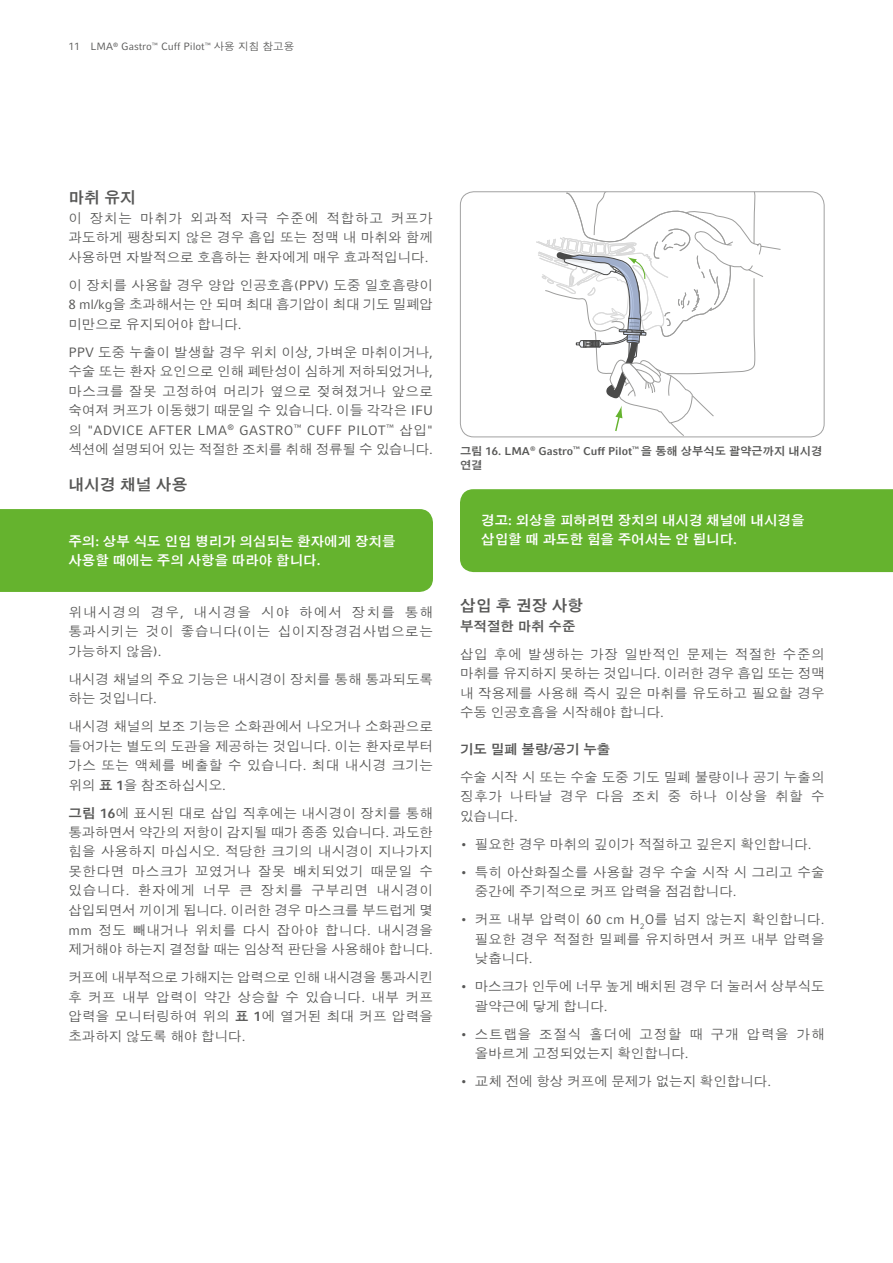
<style>
.page{position:relative;width:893px;height:1263px;background:#fff}
.page>*{position:absolute;margin:0;border:0;box-sizing:border-box;transform-origin:0 0}
.t1{font:15.75px "DFK Gothic Std W7";color:#575756}
.t2{font:13.5px/19.5px "DFK Gothic Std W5";color:#575756;text-align:justify}
.t3{font:13.5px/19.5px "DFK Gothic Std W7";color:#fff}
.t4{font:13.5px/19.5px "DFK Gothic Std W5";letter-spacing:.06em;color:#575756}
.t5{font:13.5px "Compatil Fact LT Pro";letter-spacing:.02em;color:#575756}
.t6{font:13.5px "DFK Gothic Std W7";color:#575756}
.t7{font:700 11.25px "Compatil Fact LT Pro";color:#575756}
.t8{font:11.25px "DFK Gothic Std W7";color:#575756}
.t9{font:10.5px "Compatil Fact LT Pro";color:#575756}
.s1{font-family:"DFK Gothic Std W5"}
.s2{font-family:"Compatil Fact LT Pro"}
.s3{font-family:"Compatil Fact LT Pro";font-weight:700}
.s4{font-family:"DFK Gothic Std W7"}
.s5{font-family:"DFK Gothic Std W7";font-weight:400}
.s6{font-family:"Compatil Text LT Pro"}
</style>
<div class="page">
<div style="left:0;top:509px;width:433px;height:83px;background:#65b32e"></div>
<div style="left:460px;top:489px;width:433px;height:83px;background:#65b32e"></div>
<svg style="left:536px;top:193px;width:245px;height:242px"></svg>
<div style="left:460px;top:191px;width:364px;height:246px;border:1px solid #a1a1a1;border-radius:14px"></div>
<p class="t9" style="left:68px;top:41px;width:227px">11 LMA<sup>®</sup> Gastro<sup>™</sup> Cuff Pilot<sup>™</sup> <span class="s1">사용 지침 참고용</span></p>
<p class="t1" style="left:68px;top:189px;width:69px">마취 유지</p>
<p class="t2" style="left:68px;top:208px;width:366px">이 장치는 마취가 외과적 자극 수준에 적합하고 커프가 과도하게 팽창되지 않은 경우 흡입 또는 정맥 내 마취와 함께 사용하면 자발적으로 호흡하는 환자에게 매우 효과적입니다<span class="s2">.</span></p>
<p class="t2" style="left:68px;top:275px;width:366px">이 장치를 사용할 경우 양압 인공호흡<span class="s2">(PPV)</span> 도중 일호흡량이 <span class="s2">8 ml/kg</span>을 초과해서는 안 되며 최대 흡기압이 최대 기도 밀폐압 미만으로 유지되어야 합니다<span class="s2">.</span></p>
<p class="t2" style="left:68px;top:342px;width:366px"><span class="s2">PPV</span> 도중 누출이 발생할 경우 위치 이상<span class="s2">,</span> 가벼운 마취이거나<span class="s2">, </span>수술 또는 환자 요인으로 인해 폐탄성이 심하게 저하되었거나<span class="s2">, </span>마스크를 잘못 고정하여 머리가 옆으로 젖혀졌거나 앞으로 숙여져 커프가 이동했기 때문일 수 있습니다<span class="s2">.</span> 이들 각각은 <span class="s2">IFU</span></p>
<p class="t5" style="left:68px;top:422px;width:366px"><span class="s1">의</span> "ADVICE AFTER LMA<sup>®</sup> GASTRO<sup>™</sup> CUFF PILOT<sup>™</sup> <span class="s1">삽입</span>"</p>
<p class="t2" style="left:68px;top:439px;width:366px">섹션에 설명되어 있는 적절한 조치를 취해 정류될 수 있습니다<span class="s2">.</span></p>
<p class="t1" style="left:68px;top:476px;width:121px">내시경 채널 사용</p>
<p class="t3" style="left:68px;top:531px;width:329px">주의<span class="s3">:</span> 상부 식도 인입 병리가 의심되는 환자에게 장치를 사용할 때에는 주의 사항을 따라야 합니다<span class="s3">.</span></p>
<p class="t2" style="left:68px;top:602px;width:366px">위내시경의 경우<span class="s2">,</span> 내시경을 시야 하에서 장치를 통해 통과시키는 것이 좋습니다<span class="s2">(</span>이는 십이지장경검사법으로는 가능하지 않음<span class="s2">).</span></p>
<p class="t2" style="left:68px;top:669px;width:366px">내시경 채널의 주요 기능은 내시경이 장치를 통해 통과되도록 하는 것입니다<span class="s2">.</span></p>
<p class="t2" style="left:68px;top:716px;width:366px">내시경 채널의 보조 기능은 소화관에서 나오거나 소화관으로 들어가는 별도의 도관을 제공하는 것입니다<span class="s2">.</span> 이는 환자로부터 가스 또는 액체를 베출할 수 있습니다<span class="s2">.</span> 최대 내시경 크기는 위의 <span class="s4">표</span> <span class="s3">1</span>을 참조하십시오<span class="s2">.</span></p>
<p class="t2" style="left:68px;top:803px;width:366px"><span class="s4">그림</span> <span class="s3">16</span>에 표시된 대로 삽입 직후에는 내시경이 장치를 통해 통과하면서 약간의 저항이 감지될 때가 종종 있습니다<span class="s2">.</span> 과도한 힘을 사용하지 마십시오<span class="s2">.</span> 적당한 크기의 내시경이 지나가지 못한다면 마스크가 꼬였거나 잘못 배치되었기 때문일 수 있습니다<span class="s2">.</span> 환자에게 너무 큰 장치를 구부리면 내시경이 삽입되면서 끼이게 됩니다<span class="s2">.</span> 이러한 경우 마스크를 부드럽게 몇 <span class="s2">mm</span> 정도 빼내거나 위치를 다시 잡아야 합니다<span class="s2">.</span> 내시경을 제거해야 하는지 결정할 때는 임상적 판단을 사용해야 합니다<span class="s2">.</span></p>
<p class="t2" style="left:68px;top:967px;width:366px">커프에 내부적으로 가해지는 압력으로 인해 내시경을 통과시킨 후 커프 내부 압력이 약간 상승할 수 있습니다<span class="s2">.</span> 내부 커프 압력을 모니터링하여 위의 <span class="s4">표</span> <span class="s3">1</span>에 열거된 최대 커프 압력을 초과하지 않도록 해야 합니다<span class="s2">.</span></p>
<p class="t7" style="left:460px;top:444px;width:364px"><span class="s5">그림</span> 16. LMA<sup>®</sup> Gastro<sup>™</sup> Cuff Pilot<sup>™</sup> <span class="s5">을 통해 상부식도 괄약근까지 내시경</span></p>
<p class="t8" style="left:460px;top:459px;width:24px">연결</p>
<p class="t3" style="left:481px;top:510px;width:325px">경고<span class="s3">:</span> 외상을 피하려면 장치의 내시경 채널에 내시경을 삽입할 때 과도한 힘을 주어서는 안 됩니다<span class="s3">.</span></p>
<p class="t1" style="left:460px;top:597px;width:125px">삽입 후 권장 사항</p>
<p class="t6" style="left:460px;top:618px;width:117px">부적절한 마취 수준</p>
<p class="t2" style="left:460px;top:644px;width:366px">삽입 후에 발생하는 가장 일반적인 문제는 적절한 수준의 마취를 유지하지 못하는 것입니다<span class="s2">.</span> 이러한 경우 흡입 또는 정맥 내 작용제를 사용해 즉시 깊은 마취를 유도하고 필요할 경우 수동 인공호흡을 시작해야 합니다<span class="s2">.</span></p>
<p class="t6" style="left:460px;top:741px;width:152px">기도 밀폐 불량<span class="s3">/</span>공기 누출</p>
<p class="t2" style="left:460px;top:767px;width:366px">수술 시작 시 또는 수술 도중 기도 밀폐 불량이나 공기 누출의 징후가 나타날 경우 다음 조치 중 하나 이상을 취할 수 있습니다<span class="s2">.</span></p>
<p class="t2" style="left:460px;top:834px;width:353px"><span class="s6">•</span> 필요한 경우 마취의 깊이가 적절하고 깊은지 확인합니다<span class="s2">.</span></p>
<p class="t2" style="left:475px;top:862px;width:351px;text-indent:-15px"><span class="s6">•</span> 특히 아산화질소를 사용할 경우 수술 시작 시 그리고 수술 중간에 주기적으로 커프 압력을 점검합니다<span class="s2">.</span></p>
<p class="t2" style="left:475px;top:909px;width:351px;text-indent:-15px"><span class="s6">•</span> 커프 내부 압력이 <span class="s2">60 cm H</span><sub>2</sub><span class="s2">O</span>를 넘지 않는지 확인합니다<span class="s2">. </span>필요한 경우 적절한 밀폐를 유지하면서 커프 내부 압력을 낮춥니다<span class="s2">.</span></p>
<p class="t2" style="left:475px;top:976px;width:351px;text-indent:-15px"><span class="s6">•</span> 마스크가 인두에 너무 높게 배치된 경우 더 눌러서 상부식도 괄약근에 닿게 합니다<span class="s2">.</span></p>
<p class="t4" style="left:475px;top:1024px;width:351px;text-indent:-15px"><span class="s6">•</span> 스트랩을 조절식 홀더에 고정할 때 구개 압력을 가해 올바르게 고정되었는지 확인합니다<span class="s2">.</span></p>
<p class="t2" style="left:460px;top:1071px;width:313px"><span class="s6">•</span> 교체 전에 항상 커프에 문제가 없는지 확인합니다<span class="s2">.</span></p>
</div>
